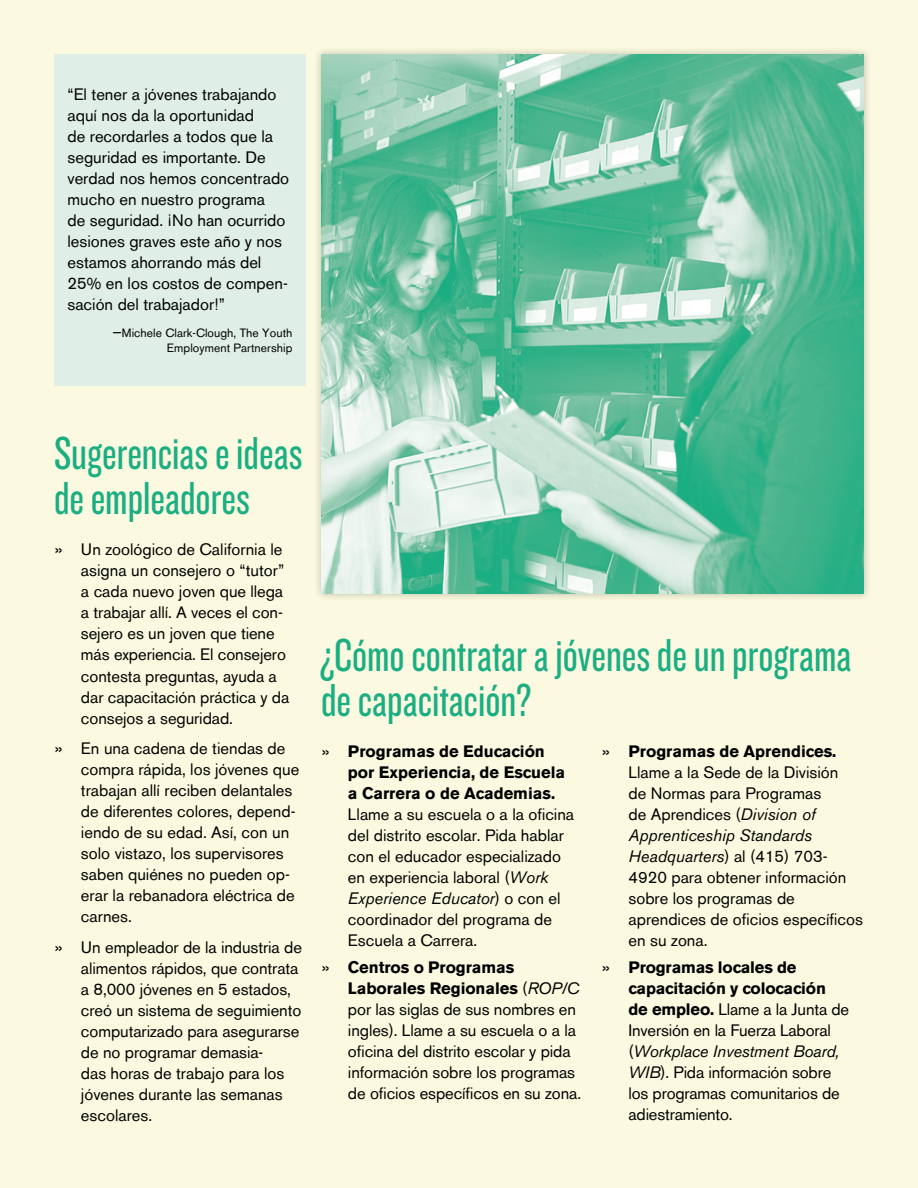
<style>
.page{position:relative;width:918px;height:1188px;background:#fbfae0}
.page>*{position:absolute;margin:0;border:0;box-sizing:border-box;transform-origin:0 0}
.t1{font:48px/45px "Knockout 28 Junior Feathrwt";color:#1cae83}
.t2{font:16.5px/21px "Akzidenz Grotesk BE";color:#000}
.t3{font:700 16.5px/21px "Akzidenz Grotesk BE";color:#000}
.t4{font:12px/15px "Akzidenz Grotesk BE";letter-spacing:.005em;color:#000;text-align:right}
.s1{font-size:15px}
.s2{font-family:"Helvetica"}
.s3{font-family:"Helvetica";font-weight:400}
.s4{font-style:italic}
.s5{font-weight:700}
</style>
<div class="page">
<div style="left:313px;top:46px;width:559px;height:556px;background:#000;opacity:.25"></div>
<img style="left:322px;top:54px;width:542px;height:540px">
<div style="left:54px;top:54px;width:252px;height:332px;background:#dfeee6"></div>
<p class="t2" style="left:68px;top:84px;width:223px">“El tener a jóvenes trabajando aquí nos da la oportunidad<br>de recordarles a todos que la seguridad es importante. De verdad nos hemos concentrado mucho en nuestro programa<br>de seguridad. ¡No han ocurrido lesiones graves este año y nos estamos ahorrando más del<br>25% en los costos de compen&shy;sación del trabajador!”</p>
<p class="t4" style="left:113px;top:325px;width:181px"><span class="s1">—</span>Michele Clark-Clough, The Youth<br>Employment Partnership</p>
<h1 class="t1" style="left:54px;top:429px;width:250px">Sugerencias e ideas de empleadores</h1>
<p class="t2" style="left:81px;top:539px;width:210px;text-indent:-27px"><span class="s2">»</span> Un zoológico de California le asigna un consejero o “tutor” a cada nuevo joven que llega a trabajar allí. A veces el con&shy;sejero es un joven que tiene más experiencia. El consejero contesta preguntas, ayuda a dar capacitación práctica y da consejos a seguridad.</p>
<p class="t2" style="left:81px;top:738px;width:220px;text-indent:-27px"><span class="s2">»</span> En una cadena de tiendas de compra rápida, los jóvenes que trabajan allí reciben delantales de diferentes colores, depend&shy;iendo de su edad. Así, con un solo vistazo, los supervisores saben quiénes no pueden op&shy;erar la rebanadora eléctrica de carnes.</p>
<p class="t2" style="left:81px;top:937px;width:222px;text-indent:-27px"><span class="s2">»</span> Un empleador de la industria de alimentos rápidos, que contrata a 8,000 jóvenes en 5 estados, creó un sistema de seguimiento computarizado para asegurarse de no programar demasia-<br>das horas de trabajo para los jóvenes durante las semanas escolares.</p>
<h1 class="t1" style="left:321px;top:631px;width:532px">¿Cómo contratar a jóvenes de un programa de capacitación?</h1>
<p class="t3" style="left:348px;top:741px;width:219px;text-indent:-27px"><span class="s3">»</span> Programas de Educación por Experiencia, de Escuela a Carrera o de Academias.</p>
<p class="t2" style="left:348px;top:804px;width:228px">Llame a su escuela o a la oficina del distrito escolar. Pida hablar con el educador especializado en experiencia laboral (<span class="s4">Work<br>Experience Educator</span>) o con el coordinador del programa de<br>Escuela a Carrera.</p>
<p class="t2" style="left:348px;top:957px;width:235px;text-indent:-27px"><span class="s2">»</span> <span class="s5">Centros o Programas<br>Laborales Regionales</span> (<span class="s4">ROP/C </span>por las siglas de sus nombres en ingles). Llame a su escuela o a la oficina del distrito escolar y pida información sobre los programas de oficios específicos en su zona.</p>
<p class="t2" style="left:628px;top:741px;width:236px;text-indent:-27px"><span class="s2">»</span> <span class="s5">Programas de Aprendices.<br></span>Llame a la Sede de la División<br>de Normas para Programas<br>de Aprendices (<span class="s4">Division of<br>Apprenticeship Standards<br>Headquarters</span>) al (415) 703-<br>4920 para obtener información sobre los programas de aprendices de oficios específicos en su zona.</p>
<p class="t2" style="left:628px;top:957px;width:222px;text-indent:-27px"><span class="s2">»</span> <span class="s5">Programas locales de capacitación y colocación de empleo.</span> Llame a la Junta de<br>Inversión en la Fuerza Laboral (<span class="s4">Workplace Investment Board,<br>WIB</span>). Pida información sobre los programas comunitarios de adiestramiento.</p>
</div>
